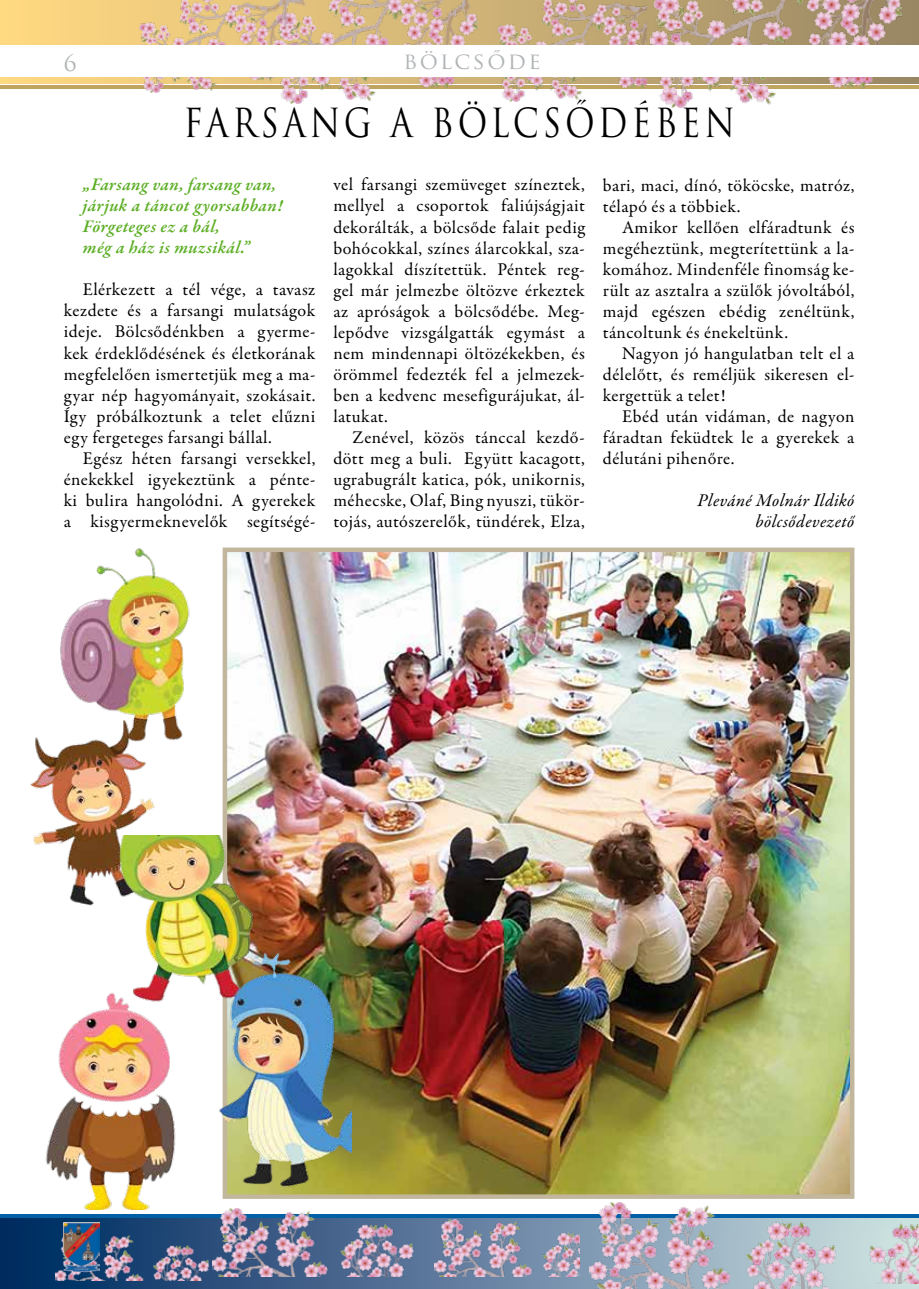
<style>
.page{position:relative;width:919px;height:1289px;background:#fff}
.page>*{position:absolute;margin:0;border:0;box-sizing:border-box;transform-origin:0 0}
.t1{font:39px "Trajan Pro";letter-spacing:.115em;color:#000;scale:.83 1}
.t2{font:22.5px "Trajan Pro";letter-spacing:.11em;color:#b1b4b6}
.t3{font:18px/21px "Garamond Premr Pro";letter-spacing:.025em;color:#000;text-align:justify}
.t4{font:italic 600 18px/21px "Garamond Premr Pro";letter-spacing:.025em;color:#5daf26}
.t5{font:italic 18px/21px "Garamond Premr Pro";letter-spacing:.025em;color:#000;text-align:right}
</style>
<div class="page">
<div style="left:0;top:0;width:918px;height:84px;background:#f9d37f"></div>
<hr style="left:0;top:85px;width:918px;height:4px;background:#c0a460">
<svg style="left:0;top:1218px;width:918px;height:70px;background:#365982"></svg>
<hr style="left:0;top:1214px;width:918px;height:3px;background:#015fa5">
<img style="left:650px;top:0;width:268px;height:108px">
<img style="left:495px;top:0;width:151px;height:101px">
<img style="left:280px;top:0;width:212px;height:103px">
<img style="left:139px;top:0;width:166px;height:92px">
<div style="left:0;top:45px;width:918px;height:32px;background:#fff"></div>
<img style="left:853px;top:1217px;width:65px;height:66px">
<img style="left:589px;top:1202px;width:264px;height:86px">
<img style="left:434px;top:1219px;width:145px;height:57px">
<img style="left:213px;top:1209px;width:211px;height:67px">
<img style="left:55px;top:1232px;width:159px;height:47px">
<img style="left:64px;top:1222px;width:36px;height:48px">
<img style="left:228px;top:552px;width:621px;height:641px">
<div style="left:223px;top:547px;width:631px;height:651px;border:4px solid #c2b69d"></div>
<img style="left:30px;top:548px;width:160px;height:297px">
<img style="left:42px;top:835px;width:310px;height:374px">
<p class="t2" style="left:64px;top:48px;width:14px">6</p>
<p class="t2" style="left:403px;top:47px;width:139px">bölcsőde</p>
<h1 class="t1" style="left:184px;top:98px;width:666px">FARSANG A BÖLCSŐDÉBEN</h1>
<p class="t4" style="left:83px;top:175px;width:201px">„Farsang van, farsang van, járjuk a táncot gyorsabban!<br>Förgeteges ez a bál,<br>még a ház is muzsikál.”</p>
<p class="t3" style="left:64px;top:280px;width:253px;text-indent:19px">Elérkezett a tél vége, a tavasz kezdete és a farsangi mulatságok ideje. Bölcsődénkben a gyerme&shy;kek érdeklődésének és életkorának megfelelően ismertetjük meg a ma&shy;gyar nép hagyományait, szokásait.<br>Így próbálkoztunk a telet elűzni egy fergeteges farsangi bállal.</p>
<p class="t3" style="left:64px;top:448px;width:253px;text-indent:19px">Egész héten farsangi versekkel, énekekkel igyekeztünk a pénte&shy;ki bulira hangolódni. A gyerekek a kisgyermeknevelők segítségé-</p>
<p class="t3" style="left:333px;top:175px;width:253px">vel farsangi szemüveget színeztek, mellyel a csoportok faliújságjait dekorálták, a bölcsőde falait pedig bohócokkal, színes álarcokkal, sza&shy;lagokkal díszítettük. Péntek reg&shy;gel már jelmezbe öltözve érkeztek az apróságok a bölcsődébe. Meg&shy;lepődve vizsgálgatták egymást a nem mindennapi öltözékekben, és örömmel fedezték fel a jelmezek&shy;ben a kedvenc mesefigurájukat, ál&shy;latukat.</p>
<p class="t3" style="left:333px;top:427px;width:253px;text-indent:19px">Zenével, közös tánccal kezdő&shy;dött meg a buli. Együtt kacagott, ugrabugrált katica, pók, unikornis, méhecske, Olaf, Bing nyuszi, tükör&shy;tojás, autószerelők, tündérek, Elza,</p>
<p class="t3" style="left:603px;top:175px;width:253px">bari, maci, dínó, tököcske, matróz, télapó és a többiek.</p>
<p class="t3" style="left:603px;top:217px;width:253px;text-indent:19px">Amikor kellően elfáradtunk és megéheztünk, megterítettünk a la&shy;komához. Mindenféle finomság ke&shy;rült az asztalra a szülők jóvoltából, majd egészen ebédig zenéltünk, táncoltunk és énekeltünk.</p>
<p class="t3" style="left:603px;top:343px;width:253px;text-indent:19px">Nagyon jó hangulatban telt el a délelőtt, és reméljük sikeresen el&shy;kergettük a telet!</p>
<p class="t3" style="left:603px;top:406px;width:253px;text-indent:19px">Ebéd után vidáman, de nagyon fáradtan feküdtek le a gyerekek a délutáni pihenőre.</p>
<p class="t5" style="left:697px;top:490px;width:158px">Pleváné Molnár Ildikó bölcsődevezető</p>
</div>
